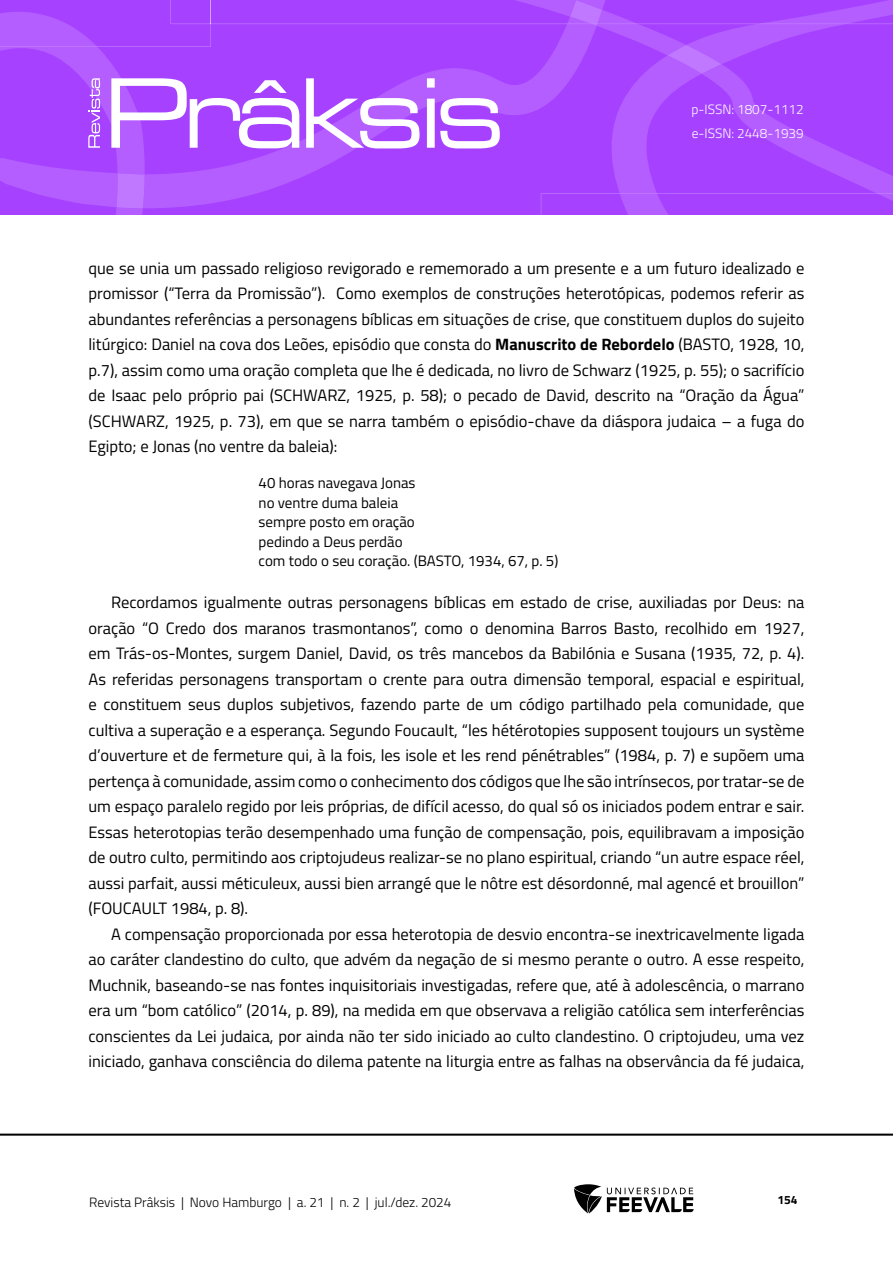
<style>
.page{position:relative;width:893px;height:1263px;background:#fff}
.page>*{position:absolute;margin:0;border:0;box-sizing:border-box;transform-origin:0 0}
.Corpo_de_texto{font:16.5px/25.5px "Titillium Web";color:#000;text-align:justify}
.Citação{font:15px "Titillium Web";color:#000}
.t1{font:300 13.5px "Titillium Web";color:#000}
.t2{font:300 13.5px/24px "Titillium Web";color:#fff}
.t3{font:700 12px "Titillium Web";color:#000}
.s1{font-weight:700}
</style>
<div class="page">
<hr style="left:0;top:1133px;width:893px;height:3px;background:#000">
<svg style="left:574px;top:1184px;width:120px;height:29px"></svg>
<svg style="left:0;top:0;width:893px;height:215px;background:#ac4fff"></svg>
<p class="t2" style="left:691px;top:97px;width:114px">p-ISSN: 1807-1112 e-ISSN: 2448-1939</p>
<p class="Corpo_de_texto" style="left:88px;top:254px;width:718px">que se unia um passado religioso revigorado e rememorado a um presente e a um futuro idealizado e promissor (“Terra da Promissão”). Como exemplos de construções heterotópicas, podemos referir as abundantes referências a personagens bíblicas em situações de crise, que constituem duplos do sujeito litúrgico: Daniel na cova dos Leões, episódio que consta do <span class="s1">Manuscrito de Rebordelo</span> (BASTO, 1928, 10, p.7), assim como uma oração completa que lhe é dedicada, no livro de Schwarz (1925, p. 55); o sacrifício de Isaac pelo próprio pai (SCHWARZ, 1925, p. 58); o pecado de David, descrito na “Oração da Água” (SCHWARZ, 1925, p. 73), em que se narra também o episódio-chave da diáspora judaica – a fuga do Egipto; e Jonas (no ventre da baleia):</p>
<p class="Citação" style="left:259px;top:472px;width:158px">40 horas navegava Jonas</p>
<p class="Citação" style="left:259px;top:491px;width:141px">no ventre duma baleia</p>
<p class="Citação" style="left:259px;top:511px;width:158px">sempre posto em oração</p>
<p class="Citação" style="left:259px;top:530px;width:146px">pedindo a Deus perdão</p>
<p class="Citação" style="left:259px;top:550px;width:301px">com todo o seu coração. (BASTO, 1934, 67, p. 5)</p>
<p class="Corpo_de_texto" style="left:88px;top:589px;width:717px;text-indent:22px">Recordamos igualmente outras personagens bíblicas em estado de crise, auxiliadas por Deus: na oração “O Credo dos maranos trasmontanos”, como o denomina Barros Basto, recolhido em 1927, em Trás-os-Montes, surgem Daniel, David, os três mancebos da Babilónia e Susana (1935, 72, p. 4).<br>As referidas personagens transportam o crente para outra dimensão temporal, espacial e espiritual, e constituem seus duplos subjetivos, fazendo parte de um código partilhado pela comunidade, que cultiva a superação e a esperança. Segundo Foucault, “les hétérotopies supposent toujours un système d’ouverture et de fermeture qui, à la fois, les isole et les rend pénétrables” (1984, p. 7) e supõem uma pertença à comunidade, assim como o conhecimento dos códigos que lhe são intrínsecos, por tratar-se de um espaço paralelo regido por leis próprias, de difícil acesso, do qual só os iniciados podem entrar e sair.<br>Essas heterotopias terão desempenhado uma função de compensação, pois, equilibravam a imposição de outro culto, permitindo aos criptojudeus realizar-se no plano espiritual, criando “un autre espace réel, aussi parfait, aussi méticuleux, aussi bien arrangé que le nôtre est désordonné, mal agencé et brouillon” (FOUCAULT 1984, p. 8).</p>
<p class="Corpo_de_texto" style="left:88px;top:920px;width:717px;text-indent:22px">A compensação proporcionada por essa heterotopia de desvio encontra-se inextricavelmente ligada ao caráter clandestino do culto, que advém da negação de si mesmo perante o outro. A esse respeito, Muchnik, baseando-se nas fontes inquisitoriais investigadas, refere que, até à adolescência, o marrano era um “bom católico” (2014, p. 89), na medida em que observava a religião católica sem interferências conscientes da Lei judaica, por ainda não ter sido iniciado ao culto clandestino. O criptojudeu, uma vez iniciado, ganhava consciência do dilema patente na liturgia entre as falhas na observância da fé judaica,</p>
<p class="t1" style="left:89px;top:1192px;width:364px">Revista Prâksis | Novo Hamburgo | a. 21 | n. 2 | jul./dez. 2024</p>
<p class="t3" style="left:777px;top:1190px;width:22px">154</p>
</div>
